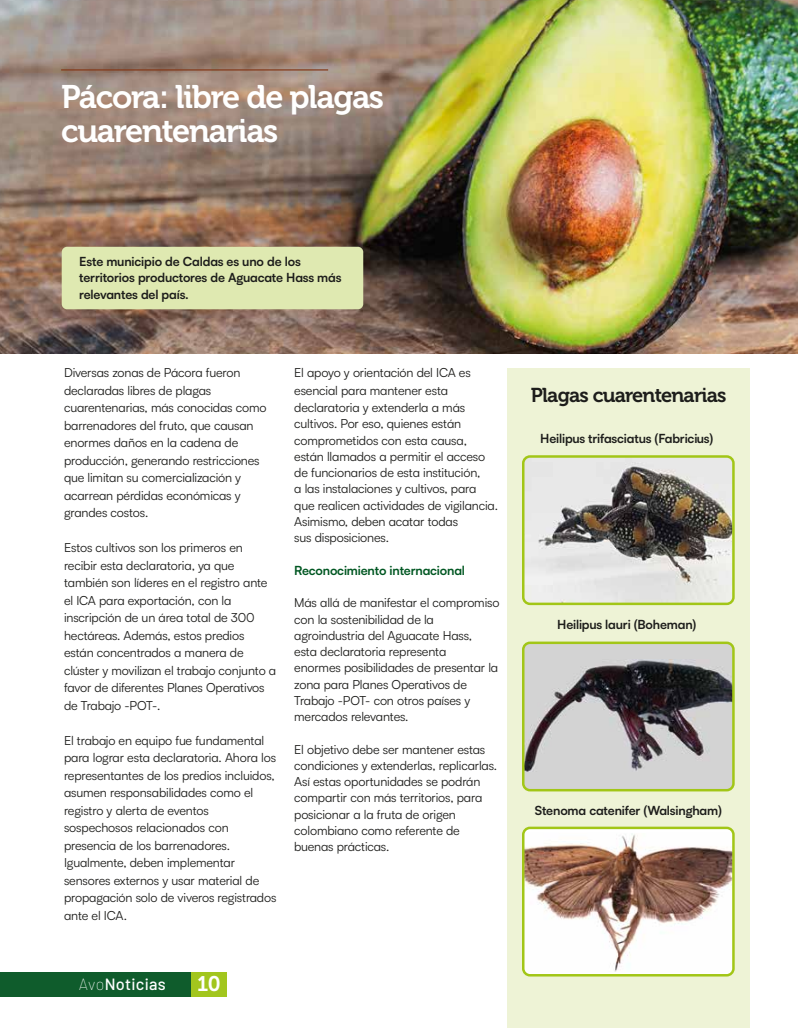
<style>
.page{position:relative;width:798px;height:1028px;background:#fff}
.page>*{position:absolute;margin:0;border:0;box-sizing:border-box;transform-origin:0 0}
.t1{font:32.5px/33.8px "Museo 700";letter-spacing:-.04em;color:#fff}
.t2{font:21px "Museo 700";color:#fff}
.t3{font:20px "Museo 700";letter-spacing:-.04em;color:#1d1d1b}
.t4{font:500 16.25px "Barlow";letter-spacing:.02em;color:#fff}
.t5{font:12.5px/17.5px "Satoshi";letter-spacing:-.015em;color:#1d1d1b}
.t6{font:700 12.5px/16.2px "Satoshi";letter-spacing:-.015em;color:#1d1d1b}
.t7{font:700 12.5px "Satoshi";letter-spacing:-.015em;color:#005722}
.s1{font-weight:100}
</style>
<div class="page">
<div style="left:507px;top:368px;width:242px;height:660px;background:#eef3d6"></div>
<img style="left:0;top:0;width:797px;height:353px">
<hr style="left:61px;top:69px;width:267px;height:2px;background:#853b1b">
<svg style="left:523px;top:829px;width:210px;height:146px"></svg>
<img style="left:525px;top:833px;width:206px;height:139px">
<div style="left:523px;top:644px;width:210px;height:146px;background:#d3d3d3"></div>
<img style="left:525px;top:659px;width:206px;height:112px">
<div style="left:522px;top:641px;width:212px;height:150px;border:2px solid #a2c617;border-radius:7px"></div>
<img style="left:525px;top:456px;width:208px;height:147px">
<div style="left:522px;top:455px;width:212px;height:150px;border:2px solid #a2c617;border-radius:7px"></div>
<div style="left:522px;top:826px;width:212px;height:150px;border:2px solid #a2c617;border-radius:7px"></div>
<div style="left:62px;top:247px;width:301px;height:62px;background:#dfe9b1;border-radius:5px"></div>
<div style="left:0;top:972px;width:191px;height:24px;background:#0f5c2c"></div>
<div style="left:191px;top:972px;width:35px;height:24px;background:#a2c61e"></div>
<h1 class="t1" style="left:61px;top:80px;width:324px">Pácora: libre de plagas cuarentenarias</h1>
<p class="t6" style="left:79px;top:253px;width:263px">Este municipio de Caldas es uno de los territorios productores de Aguacate Hass más relevantes del país.</p>
<p class="t5" style="left:64px;top:363px;width:204px">Diversas zonas de Pácora fueron declaradas libres de plagas cuarentenarias, más conocidas como barrenadores del fruto, que causan enormes daños en la cadena de producción, generando restricciones que limitan su comercialización y acarrean pérdidas económicas y grandes costos.</p>
<p class="t5" style="left:64px;top:538px;width:214px">Estos cultivos son los primeros en recibir esta declaratoria, ya que también son líderes en el registro ante el ICA para exportación, con la inscripción de un área total de 300 hectáreas. Además, estos predios están concentrados a manera de clúster y movilizan el trabajo conjunto a favor de diferentes Planes Operativos de Trabajo -POT-.</p>
<p class="t5" style="left:64px;top:731px;width:214px">El trabajo en equipo fue fundamental para lograr esta declaratoria. Ahora los representantes de los predios incluidos, asumen responsabilidades como el registro y alerta de eventos sospechosos relacionados con presencia de los barrenadores.<br>Igualmente, deben implementar sensores externos y usar material de propagación solo de viveros registrados ante el ICA.</p>
<p class="t5" style="left:294px;top:363px;width:178px">El apoyo y orientación del ICA es esencial para mantener esta declaratoria y extenderla a más</p>
<p class="t5" style="left:294px;top:415px;width:205px;line-height:16.2px">cultivos. Por eso, quienes están comprometidos con esta causa, están llamados a permitir el acceso de funcionarios de esta institución,<br>a las instalaciones y cultivos, para que realicen actividades de vigilancia.<br>Asimismo, deben acatar todas<br>sus disposiciones.</p>
<p class="t7" style="left:294px;top:561px;width:172px">Reconocimiento internacional</p>
<p class="t5" style="left:294px;top:594px;width:207px;line-height:16.2px">Más allá de manifestar el compromiso con la sostenibilidad de la agroindustria del Aguacate Hass,<br>esta declaratoria representa<br>enormes posibilidades de presentar la zona para Planes Operativos de<br>Trabajo -POT- con otros países y mercados relevantes.</p>
<p class="t5" style="left:294px;top:740px;width:204px;line-height:16.2px">El objetivo debe ser mantener estas condiciones y extenderlas, replicarlas.<br>Así estas oportunidades se podrán compartir con más territorios, para posicionar a la fruta de origen colombiano como referente de buenas prácticas.</p>
<h3 class="t4" style="left:79px;top:973px;width:88px"><span class="s1">Avo</span>Noticias</h3>
<h2 class="t2" style="left:197px;top:972px;width:25px">10</h2>
<h3 class="t3" style="left:530px;top:384px;width:197px">Plagas cuarentenarias</h3>
<p class="t6" style="left:540px;top:429px;width:175px">Heilipus trifasciatus (Fabricius)</p>
<p class="t6" style="left:557px;top:616px;width:141px">Heilipus lauri (Boheman)</p>
<p class="t6" style="left:534px;top:801px;width:188px">Stenoma catenifer (Walsingham)</p>
</div>
